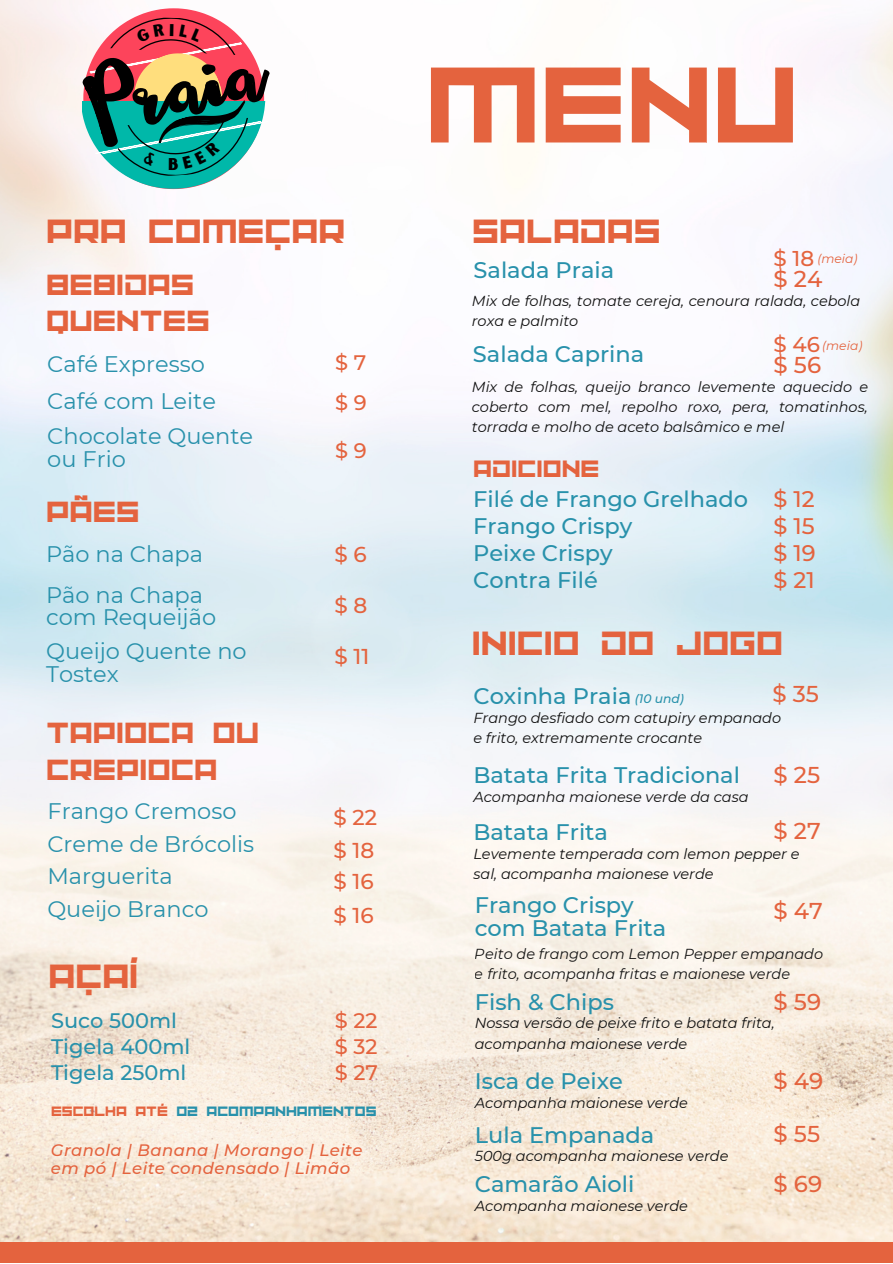
<style>
.page{position:relative;width:893px;height:1264px;background:#fff}
.page>*{position:absolute;margin:0;border:0;box-sizing:border-box;transform-origin:0 0}
.t1{font:114.45px "Adriana";color:#e4633e}
.t2{font:94.2px "Sunset Hill";color:#000}
.t3{font:35.85px "Adriana";color:#e4633e}
.t4{font:31.05px/36.9px "Adriana";color:#e4633e}
.t5{font:25.2px "Adriana";color:#e4633e}
.t6{font:500 22.8px "Montserrat";color:#e4633e}
.t7{font:500 22.5px "Montserrat";color:#2891ab}
.t8{font:22.5px/22.5px "Montserrat";color:#2891ab}
.t9{font:500 22.5px "Montserrat";color:#e4633e}
.t10{font:500 21.45px "Montserrat";color:#e4633e}
.t11{font:500 21.3px "Montserrat";color:#e4633e}
.t12{font:500 21px "Montserrat";color:#2891ab}
.t13{font:500 21px "Montserrat";color:#e4633e}
.t14{font:italic 500 16.5px/18px "Montserrat";letter-spacing:.025em;color:#e4633e}
.t15{font:16.35px "Sunborn Sans One";color:#000}
.t16{font:italic 14.55px/20.2px "Montserrat";color:#101010}
.t17{font:14.4px "Adriana";color:#2891ab}
.t18{font:italic 12.3px "Montserrat";color:#e4633e}
.t19{font:italic 500 12.3px "Montserrat";color:#2891ab}
.s1{color:#e4633e}
</style>
<div class="page">
<img style="left:0;top:0;width:892px;height:1241px">
<div style="left:0;top:1241px;width:892px;height:21px;background:#e4633e"></div>
<svg style="left:83px;top:8px;width:185px;height:181px"></svg>
<p class="t2" style="left:83px;top:44px;width:172px;rotate:-12deg">Praia</p>
<p class="t15" style="left:168px;top:153px;width:12px">B</p>
<p class="t15" style="left:173px;top:157px;width:12px">B</p>
<p class="t3" style="left:46px;top:208px;width:300px">PRA COMEÇAR</p>
<p class="t4" style="left:46px;top:264px;width:165px">BEBIDAS<br>QUENTES</p>
<p class="t8" style="left:47px;top:353px;width:159px">Café Expresso</p>
<p class="t8" style="left:47px;top:389px;width:170px">Café com Leite</p>
<p class="t8" style="left:47px;top:425px;width:207px">Chocolate Quente ou Frio</p>
<p class="t4" style="left:46px;top:491px;width:95px">PÃES</p>
<p class="t8" style="left:46px;top:542px;width:158px">Pão na Chapa</p>
<p class="t8" style="left:46px;top:583px;width:158px">Pão na Chapa</p>
<p class="t8" style="left:46px;top:605px;width:171px">com Requeijão</p>
<p class="t8" style="left:46px;top:640px;width:202px">Queijo Quente no<br>Tostex</p>
<p class="t4" style="left:46px;top:712px;width:214px">TAPIOCA OU<br>CREPIOCA</p>
<p class="t8" style="left:47px;top:800px;width:190px">Frango Cremoso</p>
<p class="t8" style="left:47px;top:833px;width:208px">Creme de Brócolis</p>
<p class="t8" style="left:47px;top:864px;width:127px">Marguerita</p>
<p class="t8" style="left:47px;top:898px;width:162px">Queijo Branco</p>
<p class="t3" style="left:49px;top:953px;width:91px">AÇAÍ</p>
<p class="t13" style="left:335px;top:350px;width:33px">$ 7</p>
<p class="t13" style="left:335px;top:390px;width:33px">$ 9</p>
<p class="t13" style="left:335px;top:438px;width:33px">$ 9</p>
<p class="t10" style="left:334px;top:541px;width:34px">$ 6</p>
<p class="t10" style="left:334px;top:592px;width:34px">$ 8</p>
<p class="t10" style="left:334px;top:643px;width:36px">$ 11</p>
<p class="t10" style="left:333px;top:803px;width:45px">$ 22</p>
<p class="t10" style="left:333px;top:837px;width:42px">$ 18</p>
<p class="t10" style="left:333px;top:868px;width:42px">$ 16</p>
<p class="t10" style="left:333px;top:901px;width:42px">$ 16</p>
<p class="t13" style="left:335px;top:1007px;width:44px">$ 22</p>
<p class="t13" style="left:335px;top:1033px;width:44px">$ 32</p>
<p class="t13" style="left:335px;top:1059px;width:45px">$ 27</p>
<p class="t12" style="left:51px;top:1007px;width:127px">Suco 500ml</p>
<p class="t12" style="left:51px;top:1033px;width:141px">Tigela 400ml</p>
<p class="t12" style="left:51px;top:1059px;width:137px">Tigela 250ml</p>
<p class="t17" style="left:51px;top:1102px;width:327px"><span class="s1">ESCOLHA ATÉ</span> 02 ACOMPANHAMENTOS</p>
<p class="t14" style="left:51px;top:1140px;width:313px">Granola | Banana | Morango | Leite em pó | Leite condensado | Limão</p>
<p class="t1" style="left:425px;top:31px;width:374px">MENU</p>
<p class="t3" style="left:472px;top:208px;width:190px">SALADAS</p>
<p class="t7" style="left:473px;top:257px;width:142px">Salada Praia</p>
<p class="t16" style="left:472px;top:290px;width:390px">Mix de folhas, tomate cereja, cenoura ralada, cebola roxa e palmito</p>
<p class="t11" style="left:773px;top:245px;width:42px">$ 18</p>
<p class="t6" style="left:773px;top:265px;width:50px">$ 24</p>
<p class="t18" style="left:817px;top:251px;width:42px">(meia)</p>
<p class="t7" style="left:473px;top:340px;width:173px">Salada Caprina</p>
<p class="t11" style="left:773px;top:331px;width:48px">$ 46</p>
<p class="t6" style="left:773px;top:351px;width:49px">$ 56</p>
<p class="t18" style="left:822px;top:338px;width:42px">(meia)</p>
<p class="t16" style="left:472px;top:376px;width:398px;text-align:justify">Mix de folhas, queijo branco levemente aquecido e coberto com mel, repolho roxo, pera, tomatinhos, torrada e molho de aceto balsâmico e mel</p>
<p class="t5" style="left:473px;top:452px;width:128px">ADICIONE</p>
<p class="t7" style="left:473px;top:485px;width:276px">Filé de Frango Grelhado</p>
<p class="t7" style="left:473px;top:512px;width:160px">Frango Crispy</p>
<p class="t7" style="left:473px;top:539px;width:141px">Peixe Crispy</p>
<p class="t7" style="left:473px;top:566px;width:126px">Contra Filé</p>
<p class="t9" style="left:773px;top:485px;width:43px">$ 12</p>
<p class="t9" style="left:773px;top:512px;width:43px">$ 15</p>
<p class="t9" style="left:773px;top:539px;width:44px">$ 19</p>
<p class="t9" style="left:773px;top:566px;width:43px">$ 21</p>
<p class="t3" style="left:472px;top:620px;width:313px">INICIO DO JOGO</p>
<p class="t6" style="left:772px;top:680px;width:48px">$ 35</p>
<p class="t7" style="left:473px;top:682px;width:159px">Coxinha Praia</p>
<p class="t16" style="left:473px;top:707px;width:309px">Frango desfiado com catupiry empanado</p>
<p class="t16" style="left:473px;top:727px;width:230px">e frito, extremamente crocante</p>
<p class="t19" style="left:634px;top:691px;width:51px">(10 und)</p>
<p class="t7" style="left:473px;top:761px;width:268px">Batata Frita Tradicional</p>
<p class="t16" style="left:473px;top:786px;width:277px">Acompanha maionese verde da casa</p>
<p class="t6" style="left:773px;top:761px;width:48px">$ 25</p>
<p class="t6" style="left:773px;top:816px;width:49px">$ 27</p>
<p class="t7" style="left:473px;top:818px;width:136px">Batata Frita</p>
<p class="t16" style="left:473px;top:843px;width:327px">Levemente temperada com lemon pepper e sal, acompanha maionese verde</p>
<p class="t7" style="left:475px;top:891px;width:160px">Frango Crispy</p>
<p class="t7" style="left:475px;top:914px;width:193px">com Batata Frita</p>
<p class="t6" style="left:773px;top:897px;width:51px">$ 47</p>
<p class="t16" style="left:475px;top:943px;width:350px">Peito de frango com Lemon Pepper empanado e frito, acompanha fritas e maionese verde</p>
<p class="t16" style="left:475px;top:1013px;width:301px">Nossa versão de peixe frito e batata frita, acompanha maionese verde</p>
<p class="t7" style="left:475px;top:1067px;width:150px">Isca de Peixe</p>
<p class="t6" style="left:773px;top:1066px;width:51px">$ 49</p>
<p class="t16" style="left:475px;top:1092px;width:215px">Acompanha maionese verde</p>
<p class="t7" style="left:475px;top:987px;width:141px">Fish &amp; Chips</p>
<p class="t6" style="left:773px;top:987px;width:49px">$ 59</p>
<p class="t7" style="left:475px;top:1120px;width:181px">Lula Empanada</p>
<p class="t6" style="left:773px;top:1120px;width:48px">$ 55</p>
<p class="t16" style="left:475px;top:1145px;width:255px">500g acompanha maionese verde</p>
<p class="t7" style="left:475px;top:1170px;width:161px">Camarão Aioli</p>
<p class="t6" style="left:773px;top:1170px;width:50px">$ 69</p>
<p class="t16" style="left:475px;top:1195px;width:215px">Acompanha maionese verde</p>
</div>
